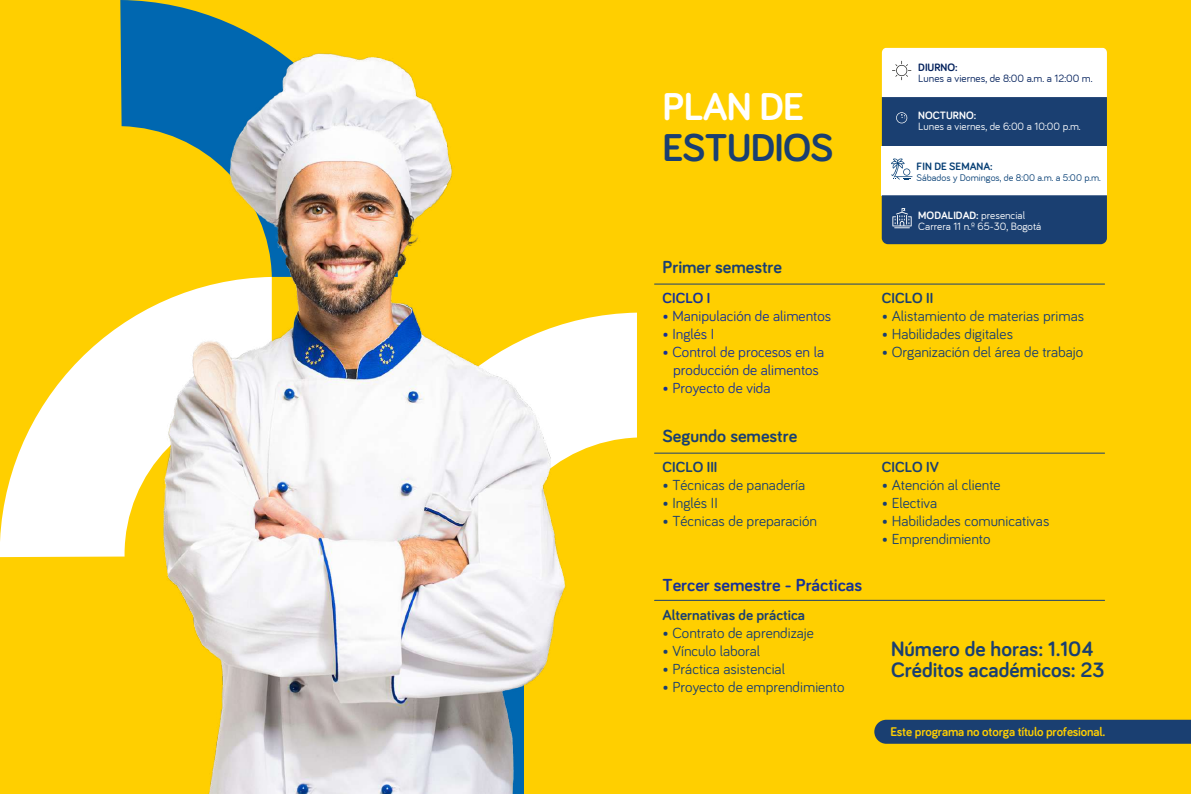
<style>
.page{position:relative;width:1191px;height:794px;background:#ffcf00}
.page>*{position:absolute;margin:0;border:0;box-sizing:border-box;transform-origin:0 0}
.t1{font:700 40px "Bariol";letter-spacing:-.02em;color:#1a3f71}
.t2{font:700 40px "Bariol";letter-spacing:-.02em;color:#fff}
.t3{font:700 21.4px/21.4px "Bariol";color:#1a3f71}
.t4{font:700 18px "Bariol";color:#1a3f71}
.t5{font:700 18px "Bariol";color:#163197}
.t6{font:15px "Bariol";color:#1a3f71}
.t7{font:15px/18px "Bariol";color:#163197;text-align:center}
.t8{font:700 15px "Bariol";color:#1a3f71}
.t9{font:700 15px "Bariol";color:#163197}
.t10{font:700 13px "Bariol";letter-spacing:-.015em;color:#ffcf00}
.t11{font:11px/11px "Bariol";color:#fff}
.t12{font:11px "Bariol";color:#001f5b}
.t13{font:700 11px "Bariol";color:#073f75}
.t14{font:700 11px "Bariol";color:#fff}
.t15{font:700 11px "Bariol";color:#001f5b}
.t16{font:10px "Bariol";color:#073f75}
.s1{font-weight:700}
</style>
<div class="page">
<div style="left:874px;top:719px;width:317px;height:24px;background:#1a3f71"></div>
<svg style="left:0;top:304px;width:156px;height:253px;fill:#fff"></svg>
<svg style="left:574px;top:313px;width:63px;height:141px;background:#fffae6"></svg>
<svg style="left:120px;top:0;width:152px;height:131px;fill:#0067b0"></svg>
<img style="left:156px;top:47px;width:418px;height:747px">
<svg style="left:882px;top:48px;width:225px;height:98px;background:#8c9eb7"></svg>
<div style="left:882px;top:146px;width:225px;height:49px;background:#fff"></div>
<hr style="left:654px;top:283px;width:450px;height:1px;background:#1a3f71">
<hr style="left:654px;top:452px;width:450px;height:1px;background:#1a3f71">
<hr style="left:654px;top:600px;width:450px;height:1px;background:#1a3f71">
<div style="left:881px;top:195px;width:226px;height:49px;background:#1a3f71"></div>
<svg style="left:891px;top:158px;width:21px;height:22px"></svg>
<h1 class="t2" style="left:662px;top:79px;width:143px">PLAN DE</h1>
<h1 class="t1" style="left:662px;top:120px;width:172px">ESTUDIOS</h1>
<p class="t4" style="left:662px;top:255px;width:121px">Primer semestre</p>
<p class="t9" style="left:662px;top:287px;width:49px">CICLO I</p>
<p class="t7" style="left:662px;top:306px;width:170px">• Manipulación de alimentos</p>
<p class="t7" style="left:662px;top:324px;width:53px">• Inglés I</p>
<p class="t7" style="left:662px;top:342px;width:163px">• Control de procesos en la producción de alimentos</p>
<p class="t7" style="left:662px;top:378px;width:110px">• Proyecto de vida</p>
<p class="t4" style="left:662px;top:424px;width:136px">Segundo semestre</p>
<p class="t8" style="left:662px;top:456px;width:57px">CICLO III</p>
<p class="t6" style="left:662px;top:474px;width:144px">• Técnicas de panadería</p>
<p class="t6" style="left:662px;top:492px;width:57px">• Inglés II</p>
<p class="t6" style="left:662px;top:510px;width:156px">• Técnicas de preparación</p>
<p class="t5" style="left:662px;top:572px;width:201px">Tercer semestre - Prácticas</p>
<p class="t8" style="left:662px;top:605px;width:144px">Alternativas de práctica</p>
<p class="t6" style="left:662px;top:623px;width:153px">• Contrato de aprendizaje</p>
<p class="t6" style="left:662px;top:641px;width:99px">• Vínculo laboral</p>
<p class="t6" style="left:662px;top:659px;width:124px">• Práctica asistencial</p>
<p class="t6" style="left:662px;top:677px;width:183px">• Proyecto de emprendimiento</p>
<p class="t15" style="left:918px;top:59px;width:41px">DIURNO:</p>
<p class="t12" style="left:918px;top:72px;width:176px">Lunes a viernes, de 8:00 a.m. a 12:00 m.</p>
<p class="t14" style="left:918px;top:108px;width:59px">NOCTURNO:</p>
<p class="t11" style="left:918px;top:121px;width:164px">Lunes a viernes, de 6:00 a 10:00 p.m.</p>
<p class="t13" style="left:916px;top:159px;width:78px">FIN DE SEMANA:</p>
<p class="t16" style="left:916px;top:172px;width:186px">Sábados y Domingos, de 8:00 a.m. a 5:00 p.m.</p>
<p class="t11" style="left:918px;top:209px;width:124px"><span class="s1">MODALIDAD:</span> presencial<br>Carrera 11 n.º 65-30, Bogotá</p>
<p class="t8" style="left:881px;top:287px;width:53px">CICLO II</p>
<p class="t6" style="left:881px;top:305px;width:204px">• Alistamiento de materias primas</p>
<p class="t6" style="left:881px;top:323px;width:133px">• Habilidades digitales</p>
<p class="t6" style="left:881px;top:341px;width:203px">• Organización del área de trabajo</p>
<p class="t8" style="left:881px;top:456px;width:59px">CICLO IV</p>
<p class="t6" style="left:881px;top:474px;width:120px">• Atención al cliente</p>
<p class="t6" style="left:881px;top:492px;width:57px">• Electiva</p>
<p class="t6" style="left:881px;top:510px;width:169px">• Habilidades comunicativas</p>
<p class="t6" style="left:881px;top:528px;width:110px">• Emprendimiento</p>
<h2 class="t3" style="left:891px;top:637px;width:215px">Número de horas: 1.104<br>Créditos académicos: 23</h2>
<p class="t10" style="left:890px;top:722px;width:216px">Este programa no otorga título profesional.</p>
</div>
